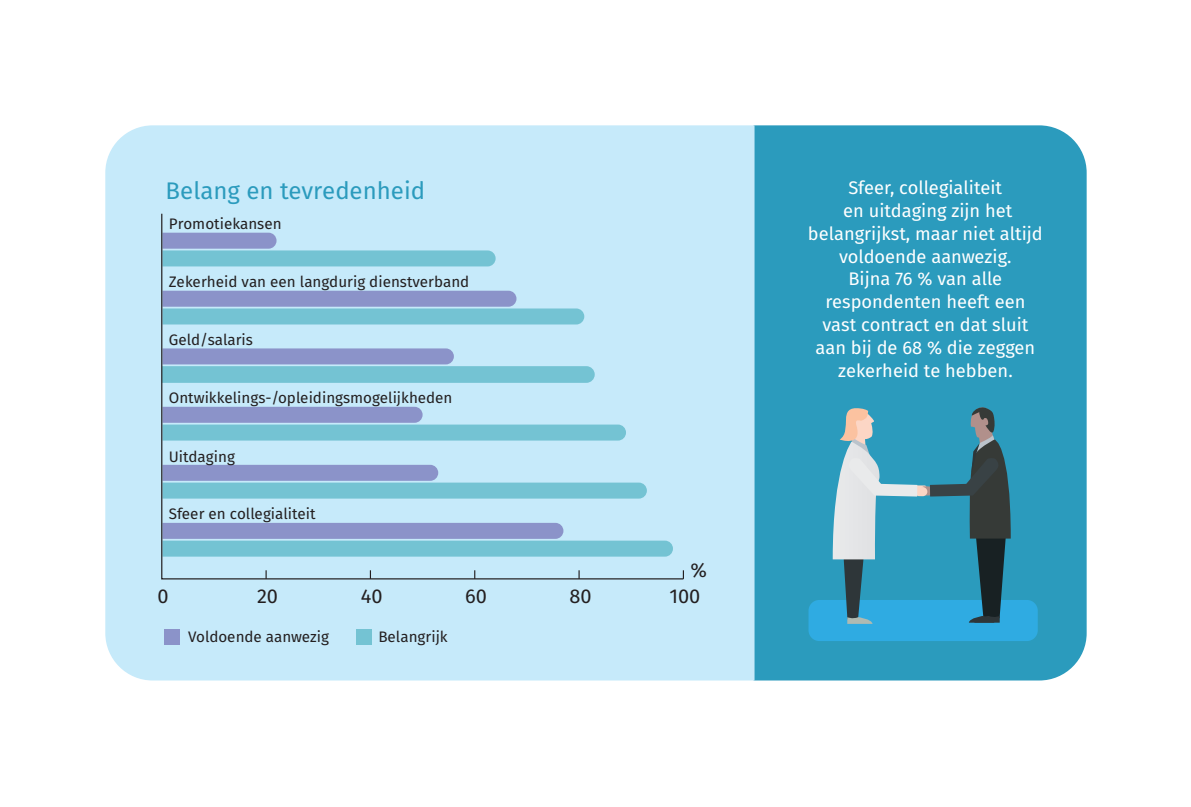
<style>
.page{position:relative;width:1191px;height:807px;background:#fff}
.page>*{position:absolute;margin:0;border:0;box-sizing:border-box;transform-origin:0 0}
.t1{font:24px "Fira Sans";color:#2b9bbd}
.t2{font:20px "Fira Sans";color:#231f20}
.t3{font:18.2px/22.8px "Fira Sans";color:#fff;text-align:center}
.t4{font:15.2px "Fira Sans";color:#231f20}
</style>
<div class="page">
<div style="left:754px;top:125px;width:332px;height:555px;background:#2b9bbd"></div>
<div style="left:105px;top:125px;width:649px;height:555px;background:#c6eafa"></div>
<div style="left:808px;top:600px;width:229px;height:41px;background:#2fabe2;border-radius:11px"></div>
<svg style="left:161px;top:212px;width:523px;height:368px"></svg>
<svg style="left:265px;top:570px;width:2px;height:9px"></svg>
<div style="left:164px;top:629px;width:16px;height:16px;background:#8b93c9"></div>
<div style="left:356px;top:629px;width:15px;height:16px;background:#74c3d3"></div>
<svg style="left:914px;top:485px;width:12px;height:4px"></svg>
<div style="left:920px;top:486px;width:13px;height:9px;background:#b1908b;border-radius:5px"></div>
<div style="left:914px;top:487px;width:13px;height:9px;background:#fcd6c5;border-radius:5px"></div>
<svg style="left:832px;top:405px;width:85px;height:219px"></svg>
<svg style="left:930px;top:407px;width:80px;height:215px"></svg>
<h1 class="t1" style="left:166px;top:174px;width:261px">Belang en tevredenheid</h1>
<p class="t4" style="left:169px;top:213px;width:114px">Promotiekansen</p>
<p class="t4" style="left:169px;top:271px;width:302px">Zekerheid van een langdurig dienstverband</p>
<p class="t4" style="left:169px;top:329px;width:86px">Geld/salaris</p>
<p class="t4" style="left:169px;top:387px;width:285px">Ontwikkelings-/opleidingsmogelijkheden</p>
<p class="t4" style="left:169px;top:445px;width:68px">Uitdaging</p>
<p class="t4" style="left:169px;top:503px;width:148px">Sfeer en collegialiteit</p>
<p class="t2" style="left:690px;top:556px;width:18px">%</p>
<p class="t2" style="left:158px;top:582px;width:13px">0</p>
<p class="t2" style="left:257px;top:582px;width:23px">20</p>
<p class="t2" style="left:361px;top:582px;width:23px">40</p>
<p class="t2" style="left:465px;top:582px;width:23px">60</p>
<p class="t2" style="left:569px;top:582px;width:24px">80</p>
<p class="t2" style="left:669px;top:582px;width:32px">100</p>
<p class="t4" style="left:188px;top:626px;width:142px">Voldoende aanwezig</p>
<p class="t4" style="left:378px;top:626px;width:71px">Belangrijk</p>
<p class="t3" style="left:808px;top:176px;width:236px">Sfeer, collegialiteit<br>en uitdaging zijn het belangrijkst, maar niet altijd voldoende aanwezig.<br>Bijna 76 % van alle respondenten heeft een vast contract en dat sluit aan bij de 68 % die zeggen zekerheid te hebben.</p>
</div>
